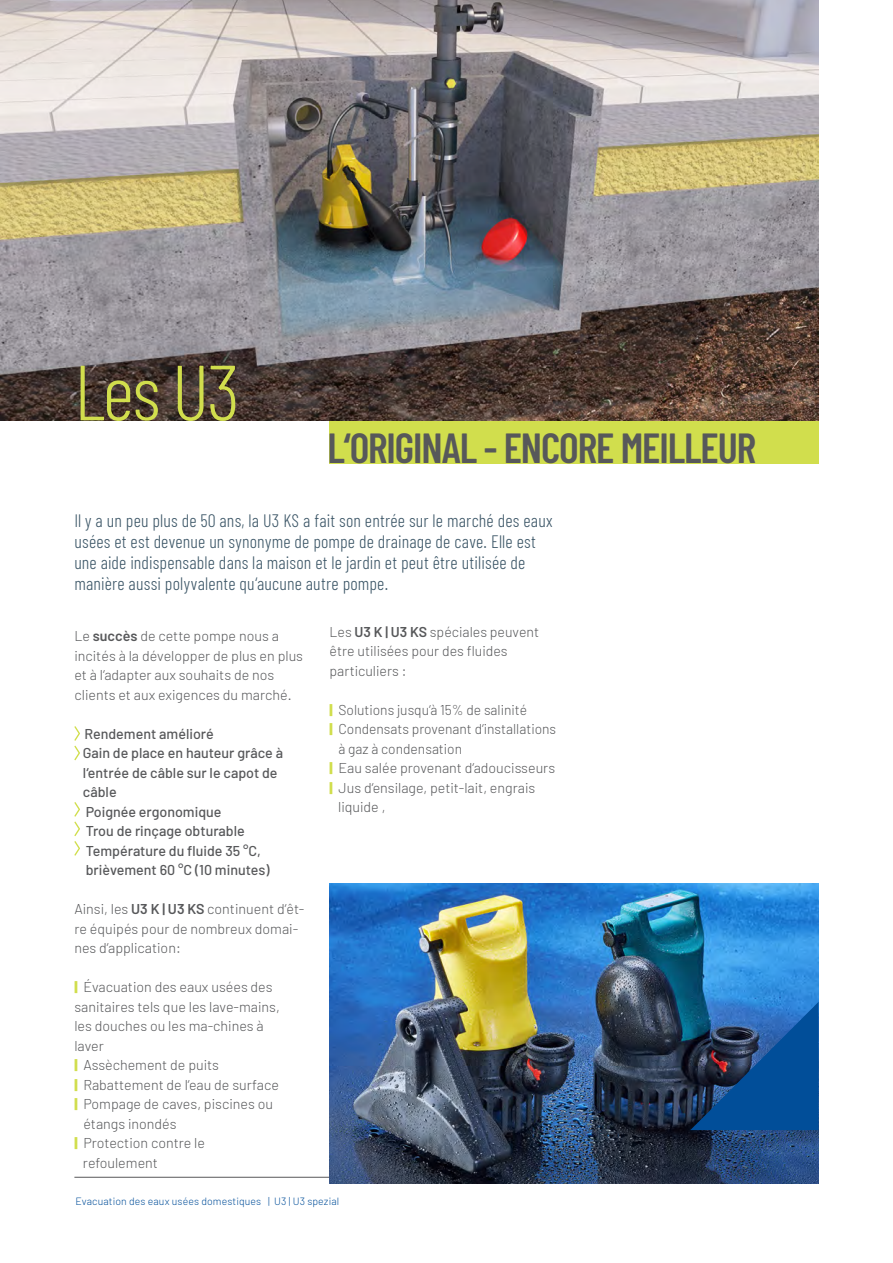
<style>
.page{position:relative;width:893px;height:1263px;background:#fff}
.page>*{position:absolute;margin:0;border:0;box-sizing:border-box;transform-origin:0 0}
.Head_Barlow_Condense{font:300 78px "Barlow Condensed";color:#d1de4d}
.Head_Barlow_Condense-2{font:600 42px "Barlow Condensed";letter-spacing:-.025em;color:#57585a}
.Subhead_Barlow_Conde{font:300 18px "Barlow Condensed";letter-spacing:.01em;color:#3b5566}
.Bodytext{font:300 14.25px/19.5px "Barlow";color:#57585a}
.Bodytext-2{font:500 14.25px/19.5px "Barlow";color:#57585a}
.Prospektnummer{font:300 10.5px "Barlow";letter-spacing:.01em;color:#014e99}
.s1{font-weight:600}
.s2{font-weight:900;color:#d1de4d}
</style>
<div class="page">
<hr style="left:74px;top:1177px;width:745px;height:1px;background:#57585a">
<div style="left:330px;top:421px;width:489px;height:42px;background:#d1de4d"></div>
<svg style="left:74px;top:726px;width:6px;height:34px"></svg>
<svg style="left:74px;top:802px;width:6px;height:54px"></svg>
<img style="left:330px;top:883px;width:489px;height:300px">
<img style="left:0;top:0;width:819px;height:421px">
<svg style="left:690px;top:1002px;width:129px;height:128px;background:#154e8a"></svg>
<p class="Head_Barlow_Condense" style="left:74px;top:344px;width:167px">Les U3</p>
<p class="Head_Barlow_Condense-2" style="left:327px;top:418px;width:430px">L‘ORIGINAL - ENCORE MEILLEUR</p>
<p class="Subhead_Barlow_Conde" style="left:74px;top:509px;width:480px">Il y a un peu plus de 50 ans, la U3 KS a fait son entrée sur le marché des eaux</p>
<p class="Subhead_Barlow_Conde" style="left:74px;top:530px;width:463px">usées et est devenue un synonyme de pompe de drainage de cave. Elle est</p>
<p class="Subhead_Barlow_Conde" style="left:74px;top:551px;width:452px">une aide indispensable dans la maison et le jardin et peut être utilisée de</p>
<p class="Subhead_Barlow_Conde" style="left:74px;top:572px;width:315px">manière aussi polyvalente qu‘aucune autre pompe.</p>
<p class="Bodytext" style="left:330px;top:621px;width:211px">Les <span class="s1">U3 K | U3 KS</span> spéciales peuvent être utilisées pour des fluides particuliers :</p>
<p class="Bodytext" style="left:330px;top:699px;width:199px"><span class="s2">|</span> Solutions jusqu‘à 15% de salinité</p>
<p class="Bodytext" style="left:338px;top:719px;width:219px;text-indent:-9px"><span class="s2">|</span> Condensats provenant d‘installations à gaz à condensation</p>
<p class="Bodytext" style="left:330px;top:758px;width:227px"><span class="s2">|</span> Eau salée provenant d‘adoucisseurs</p>
<p class="Bodytext" style="left:338px;top:777px;width:199px;text-indent:-9px"><span class="s2">|</span> Jus d‘ensilage, petit-lait, engrais liquide ,</p>
<p class="Bodytext" style="left:74px;top:626px;width:206px">Le <span class="s1">succès</span> de cette pompe nous a</p>
<p class="Bodytext" style="left:74px;top:645px;width:230px">incités à la développer de plus en plus</p>
<p class="Bodytext" style="left:74px;top:665px;width:201px">et à l‘adapter aux souhaits de nos</p>
<p class="Bodytext" style="left:74px;top:684px;width:219px">clients et aux exigences du marché.</p>
<p class="Bodytext-2" style="left:84px;top:723px;width:131px">Rendement amélioré</p>
<p class="Bodytext-2" style="left:83px;top:743px;width:202px">Gain de place en hauteur grâce à l‘entrée de câble sur le capot de câble</p>
<p class="Bodytext-2" style="left:86px;top:801px;width:137px">Poignée ergonomique</p>
<p class="Bodytext-2" style="left:86px;top:821px;width:161px">Trou de rinçage obturable</p>
<p class="Bodytext-2" style="left:86px;top:840px;width:177px">Température du fluide 35 °C,</p>
<p class="Bodytext-2" style="left:86px;top:860px;width:185px">brièvement 60 °C (10 minutes)</p>
<p class="Bodytext" style="left:74px;top:899px;width:232px">Ainsi, les <span class="s1">U3 K | U3 KS</span> continuent d‘êt&shy;re équipés pour de nombreux domai&shy;nes d‘application:</p>
<p class="Bodytext" style="left:74px;top:977px;width:200px"><span class="s2">|</span> Évacuation des eaux usées des</p>
<p class="Bodytext" style="left:74px;top:996px;width:207px">sanitaires tels que les lave-mains,</p>
<p class="Bodytext" style="left:74px;top:1016px;width:191px">les douches ou les ma-chines à</p>
<p class="Bodytext" style="left:74px;top:1035px;width:31px">laver</p>
<p class="Bodytext" style="left:74px;top:1055px;width:146px"><span class="s2">|</span> Assèchement de puits</p>
<p class="Bodytext" style="left:74px;top:1074px;width:206px"><span class="s2">|</span> Rabattement de l‘eau de surface</p>
<p class="Bodytext" style="left:83px;top:1094px;width:191px;text-indent:-9px"><span class="s2">|</span> Pompage de caves, piscines ou étangs inondés</p>
<p class="Bodytext" style="left:83px;top:1133px;width:124px;text-indent:-9px"><span class="s2">|</span> Protection contre le refoulement</p>
<p class="Prospektnummer" style="left:75px;top:1194px;width:265px">Evacuation des eaux usées domestiques | U3 | U3 spezial</p>
</div>
